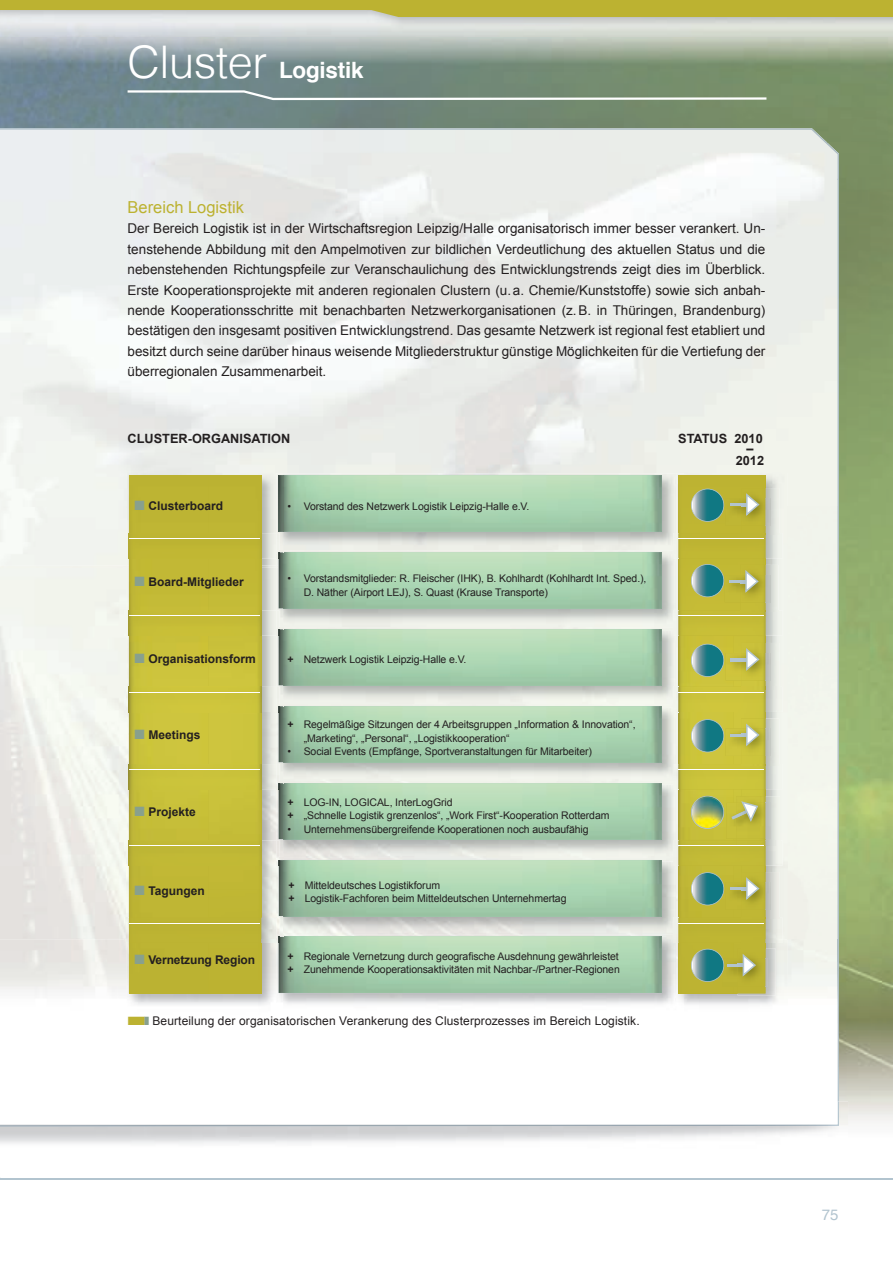
<style>
.page{position:relative;width:893px;height:1263px;background:#fff}
.page>*{position:absolute;margin:0;border:0;box-sizing:border-box;transform-origin:0 0}
.t1{font:700 22.5px "Helvetica";letter-spacing:-.01em;color:#fff}
.t2{font:16.5px "Arial";color:#bcb231}
.t3{font:15px "Helvetica";color:#b2c4cf}
.t4{font:13.5px/20.4px "Arial";color:#231f20;text-align:justify}
.t5{font:700 12.75px/10.5px "Arial";color:#231f20}
.t6{font:700 12px "Arial";color:#231f20}
.t7{font:12px "Arial";letter-spacing:.01em;color:#231f20}
.t8{font:10.5px/13.5px "Arial";letter-spacing:-.01em;color:#231f20}
.s1{font-weight:300;font-size:45px}
.s2{color:#88a08e}
.s3{font-weight:700}
.s4{font-family:"Helvetica"}
.s5{color:#bcb231}
</style>
<div class="page">
<hr style="left:0;top:1178px;width:893px;height:1px;background:#b2c4cf">
<img style="left:0;top:17px;width:893px;height:125px">
<img style="left:839px;top:142px;width:54px;height:982px">
<img style="left:0;top:128px;width:839px;height:52px">
<img style="left:837px;top:179px;width:2px;height:760px">
<img style="left:0;top:939px;width:839px;height:188px">
<img style="left:7px;top:1124px;width:150px;height:1px">
<svg style="left:837px;top:1101px;width:1px;height:23px"></svg>
<img style="left:0;top:1094px;width:832px;height:30px">
<svg style="left:128px;top:90px;width:638px;height:10px;background:#90a397"></svg>
<svg style="left:0;top:0;width:893px;height:17px;background:#c0b84e"></svg>
<img style="left:283px;top:993px;width:393px;height:22px">
<img style="left:127px;top:473px;width:156px;height:367px">
<img style="left:261px;top:565px;width:15px;height:3px">
<img style="left:127px;top:558px;width:2px;height:52px">
<img style="left:127px;top:636px;width:2px;height:204px">
<img style="left:261px;top:840px;width:15px;height:103px">
<img style="left:127px;top:866px;width:2px;height:52px">
<img style="left:127px;top:943px;width:156px;height:73px">
<img style="left:276px;top:993px;width:7px;height:22px">
<img style="left:129px;top:475px;width:132px;height:518px">
<img style="left:125px;top:533px;width:151px;height:25px">
<hr style="left:130px;top:538px;width:130px;height:1px;background:#fff">
<img style="left:125px;top:610px;width:151px;height:26px">
<hr style="left:130px;top:615px;width:130px;height:1px;background:#fff">
<img style="left:125px;top:687px;width:151px;height:25px">
<hr style="left:130px;top:692px;width:130px;height:1px;background:#fff">
<img style="left:125px;top:764px;width:151px;height:25px">
<hr style="left:130px;top:769px;width:130px;height:1px;background:#fff">
<div style="left:125px;top:840px;width:136px;height:26px;background:#c1b935"></div>
<hr style="left:130px;top:845px;width:130px;height:1px;background:#fff">
<img style="left:125px;top:918px;width:4px;height:21px">
<svg style="left:125px;top:939px;width:4px;height:4px"></svg>
<div style="left:129px;top:918px;width:132px;height:25px;background:#bcb332"></div>
<hr style="left:130px;top:923px;width:130px;height:1px;background:#fff">
<img style="left:676px;top:473px;width:112px;height:543px">
<img style="left:676px;top:473px;width:8px;height:2px">
<img style="left:676px;top:993px;width:8px;height:22px">
<div style="left:678px;top:475px;width:87px;height:518px;background:#bcb231"></div>
<img style="left:678px;top:636px;width:55px;height:282px">
<img style="left:734px;top:681px;width:31px;height:47px">
<img style="left:734px;top:756px;width:7px;height:45px">
<img style="left:742px;top:790px;width:19px;height:6px">
<img style="left:678px;top:533px;width:105px;height:25px">
<hr style="left:678px;top:538px;width:85px;height:1px;background:#fff">
<img style="left:678px;top:610px;width:105px;height:26px">
<hr style="left:678px;top:615px;width:85px;height:1px;background:#fff">
<img style="left:678px;top:687px;width:105px;height:25px">
<hr style="left:678px;top:692px;width:85px;height:1px;background:#fff">
<img style="left:678px;top:764px;width:105px;height:25px">
<hr style="left:678px;top:769px;width:85px;height:1px;background:#fff">
<img style="left:678px;top:840px;width:105px;height:26px">
<hr style="left:678px;top:845px;width:85px;height:1px;background:#fff">
<img style="left:678px;top:918px;width:105px;height:25px">
<svg style="left:276px;top:475px;width:402px;height:518px;background:#b6d3b9"></svg>
<hr style="left:678px;top:923px;width:85px;height:1px;background:#fff">
<img style="left:729px;top:579px;width:11px;height:10px">
<hr style="left:730px;top:580px;width:21px;height:3px;background:#b2c4cf">
<img style="left:748px;top:565px;width:30px;height:45px">
<svg style="left:765px;top:610px;width:13px;height:2px"></svg>
<img style="left:740px;top:610px;width:25px;height:2px">
<svg style="left:740px;top:570px;width:19px;height:23px"></svg>
<img style="left:724px;top:961px;width:14px;height:15px">
<hr style="left:727px;top:964px;width:21px;height:3px;background:#b2c4cf">
<img style="left:738px;top:949px;width:38px;height:46px">
<img style="left:738px;top:949px;width:27px;height:44px">
<svg style="left:738px;top:954px;width:18px;height:22px"></svg>
<img style="left:730px;top:500px;width:11px;height:14px">
<hr style="left:731px;top:503px;width:21px;height:3px;background:#b2c4cf">
<img style="left:745px;top:488px;width:34px;height:45px">
<svg style="left:765px;top:533px;width:14px;height:2px"></svg>
<img style="left:741px;top:533px;width:24px;height:2px">
<svg style="left:741px;top:493px;width:18px;height:23px"></svg>
<img style="left:725px;top:653px;width:16px;height:27px">
<hr style="left:731px;top:658px;width:21px;height:3px;background:#b2c4cf">
<img style="left:741px;top:643px;width:38px;height:47px">
<svg style="left:741px;top:648px;width:18px;height:23px"></svg>
<img style="left:725px;top:728px;width:16px;height:28px">
<hr style="left:731px;top:734px;width:21px;height:3px;background:#b2c4cf">
<img style="left:741px;top:718px;width:38px;height:46px">
<svg style="left:741px;top:764px;width:38px;height:1px"></svg>
<svg style="left:741px;top:723px;width:18px;height:23px"></svg>
<img style="left:726px;top:803px;width:7px;height:36px">
<img style="left:736px;top:796px;width:44px;height:50px">
<svg style="left:736px;top:845px;width:27px;height:1px"></svg>
<svg style="left:731px;top:801px;width:27px;height:21px"></svg>
<img style="left:725px;top:882px;width:16px;height:27px">
<hr style="left:731px;top:887px;width:21px;height:3px;background:#b2c4cf">
<img style="left:746px;top:872px;width:33px;height:46px">
<svg style="left:741px;top:918px;width:38px;height:1px"></svg>
<svg style="left:741px;top:877px;width:18px;height:23px"></svg>
<svg style="left:691px;top:489px;width:33px;height:33px"></svg>
<svg style="left:691px;top:949px;width:33px;height:33px"></svg>
<svg style="left:691px;top:564px;width:33px;height:33px"></svg>
<svg style="left:691px;top:644px;width:33px;height:33px"></svg>
<svg style="left:691px;top:719px;width:33px;height:33px"></svg>
<svg style="left:691px;top:796px;width:33px;height:3px"></svg>
<svg style="left:691px;top:872px;width:33px;height:33px"></svg>
<img style="left:692px;top:797px;width:31px;height:2px">
<img style="left:691px;top:799px;width:33px;height:30px">
<h1 class="t1" style="left:128px;top:52px;width:238px"><span class="s1">Cluster</span> Logistik</h1>
<h2 class="t2" style="left:128px;top:196px;width:118px">Bereich Logistik</h2>
<p class="t4" style="left:128px;top:219px;width:639px">Der Bereich Logistik ist in der Wirtschaftsregion Leipzig/Halle organisatorisch immer besser verankert. Un&shy;tenstehende Abbildung mit den Ampelmotiven zur bildlichen Verdeutlichung des aktuellen Status und die nebenstehenden Richtungspfeile zur Veranschaulichung des Entwicklungstrends zeigt dies im Überblick.<br>Erste Kooperationsprojekte mit anderen regionalen Clustern (u. a. Chemie/Kunststoffe) sowie sich anbah&shy;nende Kooperationsschritte mit benachbarten Netzwerkorganisationen (z. B. in Thüringen, Brandenburg) bestätigen den insgesamt positiven Entwicklungstrend. Das gesamte Netzwerk ist regional fest etabliert und besitzt durch seine darüber hinaus weisende Mitgliederstruktur günstige Möglichkeiten für die Vertiefung der überregionalen Zusammenarbeit.</p>
<p class="t5" style="left:128px;top:433px;width:164px">CLUSTER-ORGANISATION</p>
<p class="t5" style="left:746px;top:433px;width:18px;text-indent:-68px">STATUS 2010 –</p>
<p class="t5" style="left:736px;top:456px;width:30px">2012</p>
<p class="t6" style="left:134px;top:497px;width:90px"><span class="s2">■</span> Clusterboard</p>
<p class="t8" style="left:288px;top:499px;width:243px">• Vorstand des Netzwerk Logistik Leipzig-Halle e.V.</p>
<p class="t6" style="left:134px;top:574px;width:111px"><span class="s2">■</span> Board-Mitglieder</p>
<p class="t8" style="left:304px;top:572px;width:344px;text-indent:-16px">• Vorstandsmitglieder: R. Fleischer (IHK), B. Kohlhardt (Kohlhardt Int. Sped.),<br>D. Näther (Airport LEJ), S. Quast (Krause Transporte)</p>
<p class="t6" style="left:134px;top:651px;width:123px"><span class="s2">■</span> Organisationsform</p>
<p class="t8" style="left:288px;top:652px;width:180px"><span class="s3">+</span> Netzwerk Logistik Leipzig-Halle e.V.</p>
<p class="t6" style="left:134px;top:727px;width:68px"><span class="s2">■</span> <span class="s4">M</span>eetings</p>
<p class="t8" style="left:304px;top:718px;width:333px;text-indent:-16px"><span class="s3">+</span> Regelmäßige Sitzungen der 4 Arbeitsgruppen „Information &amp; Innovation“, „Marketing“, „Personal“, „Logistikkooperation“</p>
<p class="t8" style="left:288px;top:745px;width:306px">• Social Events (Empfänge, Sportveranstaltungen für Mitarbeiter)</p>
<p class="t6" style="left:134px;top:804px;width:63px"><span class="s2">■</span> Projekte</p>
<p class="t8" style="left:288px;top:795px;width:323px"><span class="s3">+</span> LOG-IN, LOGICAL, InterLogGrid<br><span class="s3">+</span> „Schnelle Logistik grenzenlos“, „Work First“-Kooperation Rotterdam</p>
<p class="t8" style="left:288px;top:822px;width:303px">• Unternehmensübergreifende Kooperationen noch ausbaufähig</p>
<p class="t6" style="left:134px;top:882px;width:72px"><span class="s2">■</span> Tagungen</p>
<p class="t8" style="left:289px;top:878px;width:279px"><span class="s3">+</span> Mitteldeutsches Logistikforum<br><span class="s3">+</span> Logistik-Fachforen beim Mitteldeutschen Unternehmertag</p>
<p class="t6" style="left:134px;top:952px;width:122px"><span class="s2">■</span> Vernetzung Region</p>
<p class="t8" style="left:288px;top:949px;width:334px"><span class="s3">+</span> Regionale Vernetzung durch geografische Ausdehnung gewährleistet <span class="s3">+</span> Zunehmende Kooperationsaktivitäten mit Nachbar-/Partner-Regionen</p>
<p class="t7" style="left:128px;top:1013px;width:514px"><span class="s5">■</span> <span class="s2">■</span> Beurteilung der organisatorischen Verankerung des Clusterprozesses im Bereich Logistik.</p>
<h3 class="t3" style="left:822px;top:1203px;width:18px">75</h3>
</div>
